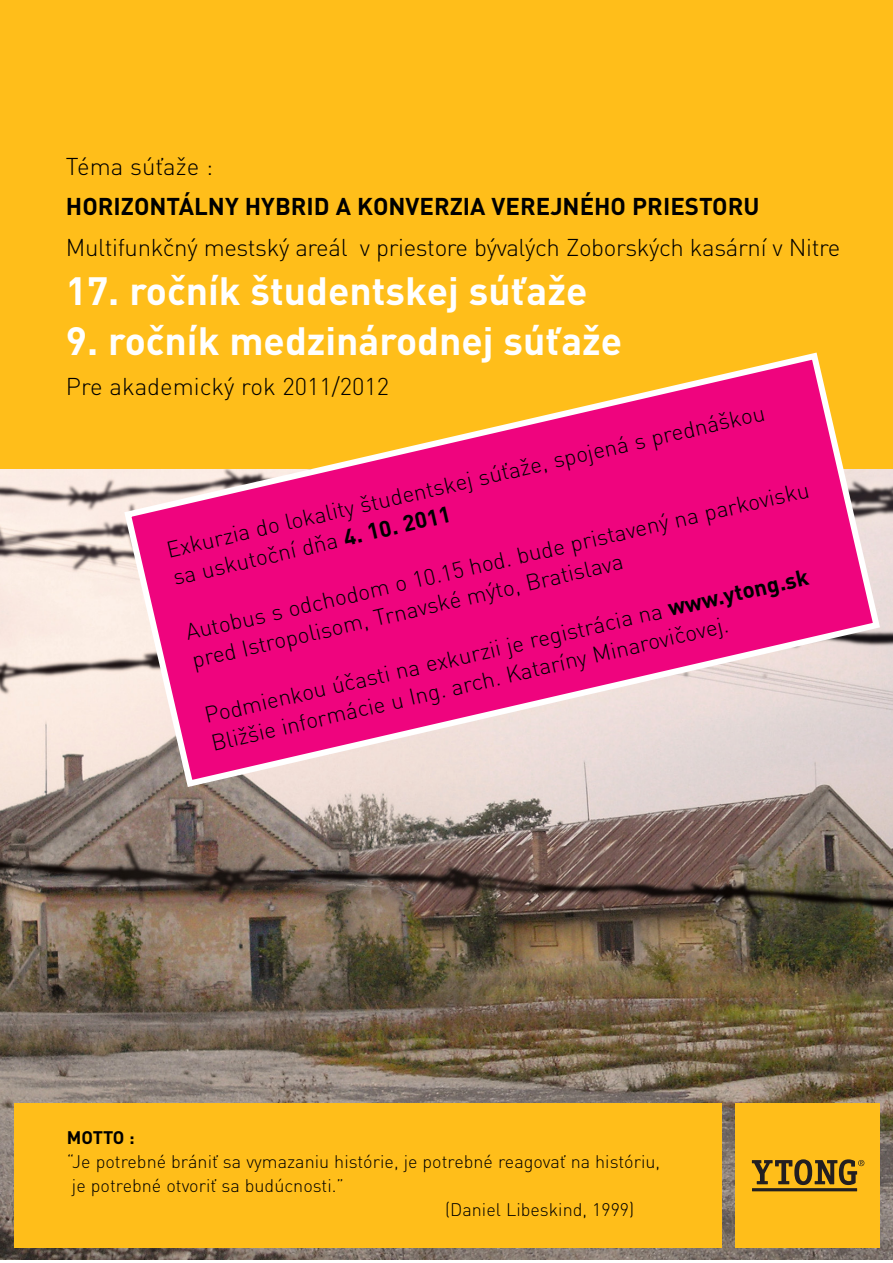
<style>
.page{position:relative;width:893px;height:1263px;background:#fff}
.page>*{position:absolute;margin:0;border:0;box-sizing:border-box;transform-origin:0 0}
.t1{font:39px "Din Bold CE";color:#fff}
.t2{font:300 24px "DINCE";letter-spacing:-.015em;color:#000}
.t3{font:700 24px "DINCE";color:#000}
.t4{font:300 22.5px/28.3px "DINCE";color:#000}
.t5{font:300 18px "DINCE";color:#000}
.t6{font:18px "Din Bold CE";letter-spacing:-.01em;color:#000}
.s1{font-family:"Din Bold CE";font-weight:400}
</style>
<div class="page">
<div style="left:0;top:0;width:35px;height:325px;background:#ffbe1a"></div>
<div style="left:1px;top:0;width:891px;height:1247px;background:#ffbe1a"></div>
<img style="left:0;top:469px;width:892px;height:791px">
<div style="left:735px;top:1103px;width:144px;height:145px;background:#ffbe1a"></div>
<hr style="left:752px;top:1188px;width:105px;height:3px;background:#231f20">
<svg style="left:751px;top:1159px;width:113px;height:26px"></svg>
<div style="left:15px;top:1103px;width:707px;height:145px;background:#ffbe1a"></div>
<svg style="left:121px;top:352px;width:762px;height:439px"></svg>
<p class="t2" style="left:66px;top:158px;width:149px">Téma súťaže :</p>
<p class="t3" style="left:66px;top:198px;width:695px">HORIZONTÁLNY HYBRID A KONVERZIA VEREJNÉHO PRIESTORU</p>
<p class="t2" style="left:66px;top:239px;width:776px">Multifunkčný mestský areál v priestore bývalých Zoborských kasární v Nitre</p>
<h1 class="t1" style="left:66px;top:277px;width:523px">17. ročník študentskej súťaže</h1>
<h1 class="t1" style="left:66px;top:327px;width:558px">9. ročník medzinárodnej súťaže</h1>
<p class="t2" style="left:66px;top:378px;width:325px">Pre akademický rok 2011/2012</p>
<p class="t4" style="left:164px;top:538px;width:614px;rotate:-13deg">Exkurzia do lokality študentskej súťaže, spojená s prednáškou sa uskutoční dňa <span class="s1">4. 10. 2011</span></p>
<p class="t4" style="left:183px;top:621px;width:640px;rotate:-13deg">Autobus s odchodom o 10.15 hod. bude pristavený na parkovisku pred Istropolisom, Trnavské mýto, Bratislava</p>
<p class="t4" style="left:202px;top:704px;width:620px;rotate:-13deg">Podmienkou účasti na exkurzii je registrácia na <span class="s1">www.ytong.sk<br></span>Bližšie informácie u Ing. arch. Kataríny Minarovičovej.</p>
<p class="t6" style="left:67px;top:1131px;width:69px">MOTTO :</p>
<p class="t5" style="left:67px;top:1155px;width:595px">“Je potrebné brániť sa vymazaniu histórie, je potrebné reagovať na históriu,</p>
<p class="t5" style="left:72px;top:1179px;width:273px">je potrebné otvoriť sa budúcnosti.”</p>
<p class="t5" style="left:445px;top:1203px;width:191px">(Daniel Libeskind, 1999)</p>
</div>
